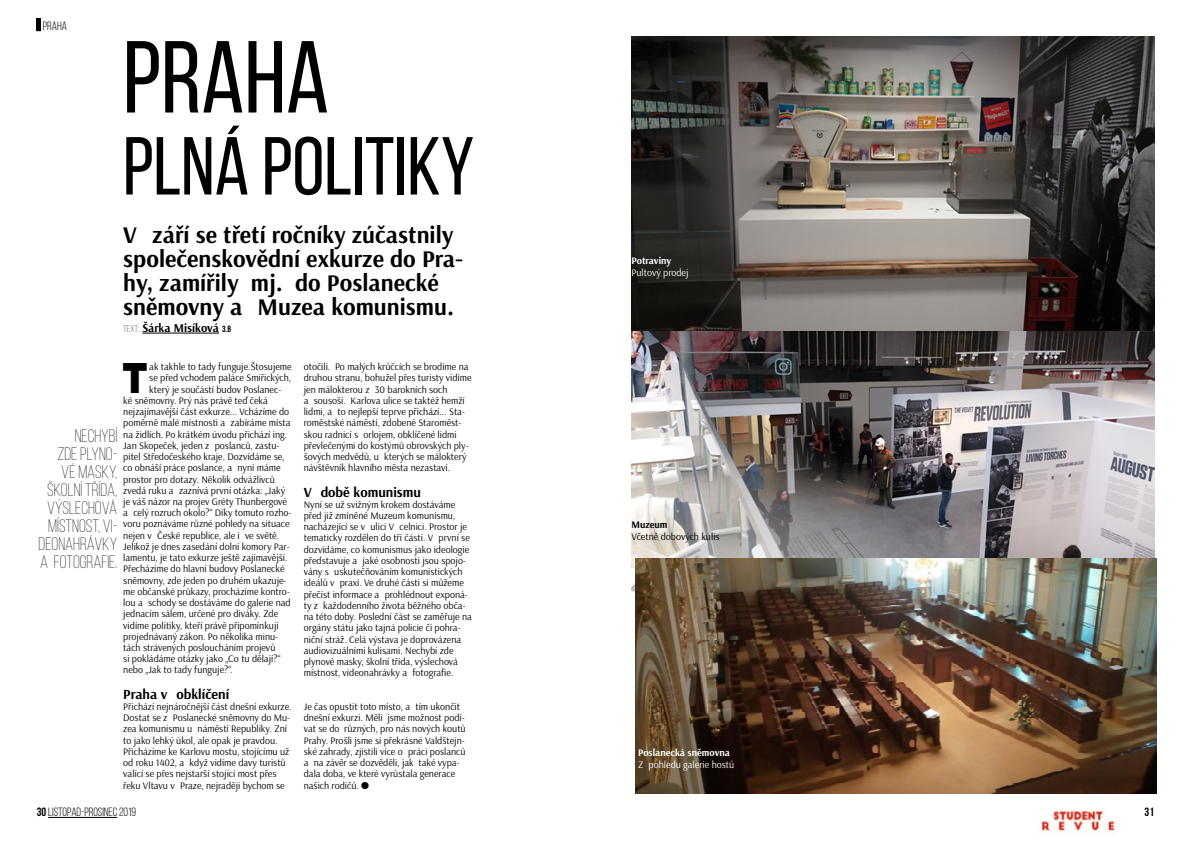
<style>
.page{position:relative;width:1191px;height:842px;background:#fff}
.page>*{position:absolute;margin:0;border:0;box-sizing:border-box;transform-origin:0 0}
.t1{font:102px "Bebas Neue";color:#000}
.t2{font:82px "Bebas Neue";color:#000}
.t3{font:39.9px "Big John";color:#000}
.t4{font:700 24px/24px "Arsenal";color:#000}
.t5{font:300 18px/18px "Bebas Neue";color:#000;text-align:right}
.t6{font:700 14px "Arsenal";color:#000}
.t7{font:12px "Bebas Neue";color:#000}
.t8{font:700 12px "Arsenal";color:#000}
.t9{font:700 12px "Bebas Neue";color:#000}
.t10{font:10px/11.2px "Arsenal";color:#000}
.t11{font:10px "Arsenal";color:#fff}
.t12{font:700 10px "Arsenal";color:#fff}
.t13{font:700 10px "Arsenal";color:#000}
.s1{font-family:"Bebas Neue";font-weight:300;font-size:10px}
.s2{font-family:"Bebas Neue";font-size:9px}
.s3{font-weight:700}
</style>
<div class="page">
<div style="left:36px;top:18px;width:5px;height:13px;background:#000"></div>
<img style="left:1037px;top:810px;width:78px;height:24px">
<img style="left:631px;top:297px;width:524px;height:262px">
<img style="left:631px;top:428px;width:302px;height:164px">
<img style="left:631px;top:36px;width:523px;height:294px">
<img style="left:635px;top:559px;width:522px;height:235px">
<hr style="left:142px;top:333px;width:77px;height:1px;background:#000">
<hr style="left:48px;top:817px;width:69px;height:1px;background:#000">
<p class="t7" style="left:43px;top:19px;width:26px">PRAHA</p>
<h1 class="t1" style="left:123px;top:22px;width:208px">PRAHA</h1>
<h2 class="t2" style="left:123px;top:122px;width:353px">PLNÁ POLITIKY</h2>
<h3 class="t4" style="left:123px;top:224px;width:341px">V září se třetí ročníky zúčastnily společenskovědní exkurze do Pra&shy;hy, zamířily mj. do Poslanecké sněmovny a Muzea komunismu.</h3>
<p class="t8" style="left:123px;top:321px;width:109px"><span class="s1">TEXT:</span> Šárka Misíková <span class="s2">3.b</span></p>
<h3 class="t3" style="left:121px;top:360px;width:30px">T</h3>
<p class="t10" style="left:149px;top:361px;width:144px">ak takhle to tady funguje.Štosujeme</p>
<p class="t10" style="left:149px;top:373px;width:143px">se před vchodem paláce Smiřických,</p>
<p class="t10" style="left:149px;top:384px;width:133px">který je součástí budov Poslanec-</p>
<p class="t10" style="left:123px;top:395px;width:146px">ké sněmovny. Prý nás právě teď čeká</p>
<p class="t10" style="left:123px;top:406px;width:167px">nejzajímavější část exkurze... Vcházíme do</p>
<p class="t10" style="left:123px;top:417px;width:169px">poměrně malé místnosti a zabíráme místa</p>
<p class="t10" style="left:123px;top:429px;width:165px">na židlích. Po krátkém úvodu přichází ing.</p>
<p class="t10" style="left:123px;top:440px;width:158px">Jan Skopeček, jeden z poslanců, zastu-</p>
<p class="t10" style="left:123px;top:451px;width:163px">pitel Středočeského kraje. Dozvídáme se,</p>
<p class="t10" style="left:123px;top:462px;width:159px">co obnáší práce poslance, a nyní máme</p>
<p class="t10" style="left:123px;top:474px;width:153px">prostor pro dotazy. Několik odvážlivců</p>
<p class="t10" style="left:123px;top:485px;width:163px">zvedá ruku a zaznívá první otázka: „Jaký</p>
<p class="t10" style="left:123px;top:496px;width:165px">je váš názor na projev Gréty Thunbergové</p>
<p class="t10" style="left:123px;top:507px;width:170px">a celý rozruch okolo?“ Díky tomuto rozho-</p>
<p class="t10" style="left:123px;top:519px;width:168px">voru poznáváme různé pohledy na situace</p>
<p class="t10" style="left:123px;top:530px;width:157px">nejen v České republice, ale i ve světě.</p>
<p class="t10" style="left:123px;top:541px;width:168px">Jelikož je dnes zasedání dolní komory Par-</p>
<p class="t10" style="left:123px;top:552px;width:166px">lamentu, je tato exkurze ještě zajímavější.</p>
<p class="t10" style="left:123px;top:563px;width:163px">Přecházíme do hlavní budovy Poslanecké</p>
<p class="t10" style="left:123px;top:575px;width:165px">sněmovny, zde jeden po druhém ukazuje-</p>
<p class="t10" style="left:123px;top:586px;width:168px">me občanské průkazy, procházíme kontro-</p>
<p class="t10" style="left:123px;top:597px;width:169px">lou a schody se dostáváme do galerie nad</p>
<p class="t10" style="left:123px;top:608px;width:156px">jednacím sálem, určené pro diváky. Zde</p>
<p class="t10" style="left:123px;top:620px;width:157px">vidíme politiky, kteří právě připomínkují</p>
<p class="t10" style="left:123px;top:631px;width:156px">projednávaný zákon. Po několika minu-</p>
<p class="t10" style="left:123px;top:642px;width:154px">tách strávených posloucháním projevů</p>
<p class="t10" style="left:123px;top:653px;width:159px">si pokládáme otázky jako „Co tu dělají?“</p>
<p class="t10" style="left:123px;top:665px;width:111px">nebo „Jak to tady funguje?“.</p>
<h3 class="t6" style="left:123px;top:685px;width:107px">Praha v obklíčení</h3>
<p class="t10" style="left:123px;top:701px;width:170px">Přichází nejnáročnější část dnešní exkurze.<br>Dostat se z Poslanecké sněmovny do Mu&shy;zea komunismu u náměstí Republiky. Zní to jako lehký úkol, ale opak je pravdou.<br>Přicházíme ke Karlovu mostu, stojícímu už od roku 1402, a když vidíme davy turistů valící se přes nejstarší stojící most přes řeku Vltavu v Praze, nejraději bychom se</p>
<h3 class="t5" style="left:39px;top:426px;width:80px">NECHYBÍ<br>ZDE PLYNO-<br>VÉ MASKY,<br>ŠKOLNÍ TŘÍDA,<br>VÝSLECHOVÁ<br>MÍSTNOST, VI-<br>DEONAHRÁVKY<br>A FOTOGRAFIE.</h3>
<p class="t10" style="left:304px;top:361px;width:169px">otočili. Po malých krůčcích se brodíme na druhou stranu, bohužel přes turisty vidíme jen málokterou z 30 barokních soch<br>a sousoší. Karlova ulice se taktéž hemží lidmi, a to nejlepší teprve přichází... Sta&shy;roměstské náměstí, zdobené Staroměst&shy;skou radnicí s orlojem, obklíčené lidmi převlečenými do kostýmů obrovských ply&shy;šových medvědů, u kterých se málokterý návštěvník hlavního města nezastaví.</p>
<h3 class="t6" style="left:304px;top:483px;width:119px">V době komunismu</h3>
<p class="t10" style="left:304px;top:499px;width:170px">Nyní se už svižným krokem dostáváme před již zmíněné Muzeum komunismu, nacházející se v ulici V celnici. Prostor je tematicky rozdělen do tří částí. V první se dozvídáme, co komunismus jako ideologie představuje a jaké osobnosti jsou spojo&shy;vány s uskutečňováním komunistických ideálů v praxi. Ve druhé části si můžeme přečíst informace a prohlédnout exponá&shy;ty z každodenního života běžného obča&shy;na této doby. Poslední část se zaměřuje na orgány státu jako tajná policie či pohra&shy;niční stráž. Celá výstava je doprovázena audiovizuálními kulisami. Nechybí zde plynové masky, školní třída, výslechová místnost, videonahrávky a fotografie.</p>
<p class="t10" style="left:304px;top:701px;width:163px">Je čas opustit toto místo, a tím ukončit dnešní exkurzi. Měli jsme možnost podí&shy;vat se do různých, pro nás nových koutů Prahy. Prošli jsme si překrásné Valdštejn&shy;ské zahrady, zjistili více o práci poslanců a na závěr se dozvěděli, jak také vypa&shy;dala doba, ve které vyrůstala generace našich rodičů. ●</p>
<p class="t12" style="left:631px;top:254px;width:41px">Potraviny</p>
<p class="t11" style="left:631px;top:267px;width:59px">Pultový prodej</p>
<p class="t13" style="left:631px;top:518px;width:38px">Muzeum</p>
<p class="t10" style="left:631px;top:531px;width:90px">Včetně dobových kulis</p>
<p class="t12" style="left:638px;top:746px;width:93px">Poslanecká sněmovna</p>
<p class="t11" style="left:638px;top:759px;width:98px">Z pohledu galerie hostů</p>
<p class="t7" style="left:37px;top:805px;width:101px"><span class="s3">30</span> LISTOPAD-PROSINEC 2019</p>
<p class="t9" style="left:1144px;top:805px;width:11px">31</p>
</div>
